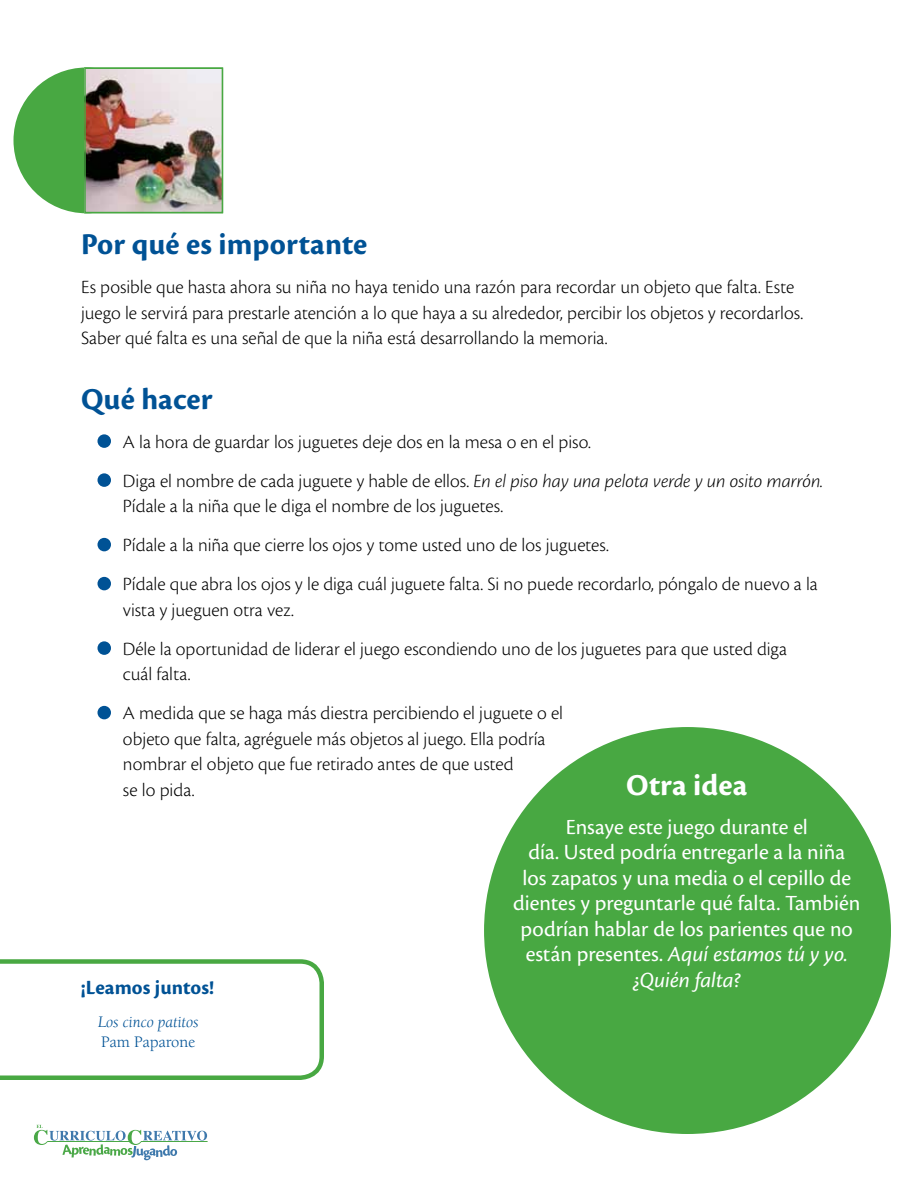
<style>
.page{position:relative;width:918px;height:1188px;background:#fff}
.page>*{position:absolute;margin:0;border:0;box-sizing:border-box;transform-origin:0 0}
.t1{font:700 31.5px "Cronos Pro";letter-spacing:.005em;color:#005295}
.t2{font:700 31.5px "Cronos Pro";letter-spacing:.005em;color:#fff}
.t3{font:22.5px/25.5px "Cronos Pro";color:#fff;text-align:center}
.t4{font:700 21px "Cronos Pro";color:#005295}
.t5{font:300 19.5px/39px "Cronos Pro";color:#000}
.t6{font:italic 16.5px "Berkeley Std";color:#005295}
.t7{font:16.5px "Berkeley Std";color:#005295}
.s1{font-style:italic}
</style>
<div class="page">
<div style="left:14px;top:68px;width:145px;height:145px;background:#48a842;border-radius:50%"></div>
<hr style="left:141px;top:1141px;width:67px;height:1px;background:#4aa847">
<svg style="left:34px;top:1125px;width:173px;height:35px"></svg>
<svg style="left:0;top:959px;width:324px;height:121px"></svg>
<div style="left:484px;top:727px;width:407px;height:407px;background:#48a842;border-radius:50%"></div>
<div style="left:98px;top:434px;width:13px;height:14px;background:#005295;border-radius:50%"></div>
<div style="left:98px;top:473px;width:13px;height:14px;background:#005295;border-radius:50%"></div>
<div style="left:98px;top:538px;width:13px;height:13px;background:#005295;border-radius:50%"></div>
<div style="left:98px;top:577px;width:13px;height:13px;background:#005295;border-radius:50%"></div>
<div style="left:98px;top:641px;width:13px;height:14px;background:#005295;border-radius:50%"></div>
<div style="left:98px;top:706px;width:13px;height:13px;background:#005295;border-radius:50%"></div>
<img style="left:83px;top:67px;width:141px;height:147px">
<h1 class="t1" style="left:81px;top:226px;width:288px">Por qué es importante</h1>
<p class="t5" style="left:81px;top:274px;width:724px;line-height:25.5px">Es posible que hasta ahora su niña no haya tenido una razón para recordar un objeto que falta. Este juego le servirá para prestarle atención a lo que haya a su alrededor, percibir los objetos y recordarlos.<br>Saber qué falta es una señal de que la niña está desarrollando la memoria.</p>
<h1 class="t1" style="left:81px;top:381px;width:133px">Qué hacer</h1>
<p class="t5" style="left:123px;top:422px;width:702px">A la hora de guardar los juguetes deje dos en la mesa o en el piso.<br>Diga el nombre de cada juguete y hable de ellos. <span class="s1">En el piso hay una pelota verde y un osito marrón.</span></p>
<p class="t5" style="left:123px;top:487px;width:696px">Pídale a la niña que le diga el nombre de los juguetes.<br>Pídale a la niña que cierre los ojos y tome usted uno de los juguetes.<br>Pídale que abra los ojos y le diga cuál juguete falta. Si no puede recordarlo, póngalo de nuevo a la</p>
<p class="t5" style="left:123px;top:590px;width:666px">vista y jueguen otra vez.<br>Déle la oportunidad de liderar el juego escondiendo uno de los juguetes para que usted diga</p>
<p class="t5" style="left:123px;top:655px;width:441px">cuál falta.<br>A medida que se haga más diestra percibiendo el juguete o el</p>
<p class="t5" style="left:123px;top:726px;width:424px;line-height:25.5px">objeto que falta, agréguele más objetos al juego. Ella podría nombrar el objeto que fue retirado antes de que usted<br>se lo pida.</p>
<h1 class="t2" style="left:626px;top:767px;width:123px">Otra idea</h1>
<p class="t3" style="left:513px;top:814px;width:348px">Ensaye este juego durante el<br>día. Usted podría entregarle a la niña<br>los zapatos y una media o el cepillo de dientes y preguntarle qué falta. También podrían hablar de los parientes que no están presentes. <span class="s1">Aquí estamos tú y yo. ¿Quién falta?</span></p>
<p class="t4" style="left:81px;top:975px;width:135px">¡Leamos juntos!</p>
<p class="t6" style="left:98px;top:1013px;width:102px">Los cinco patitos</p>
<p class="t7" style="left:101px;top:1033px;width:96px">Pam Paparone</p>
</div>
